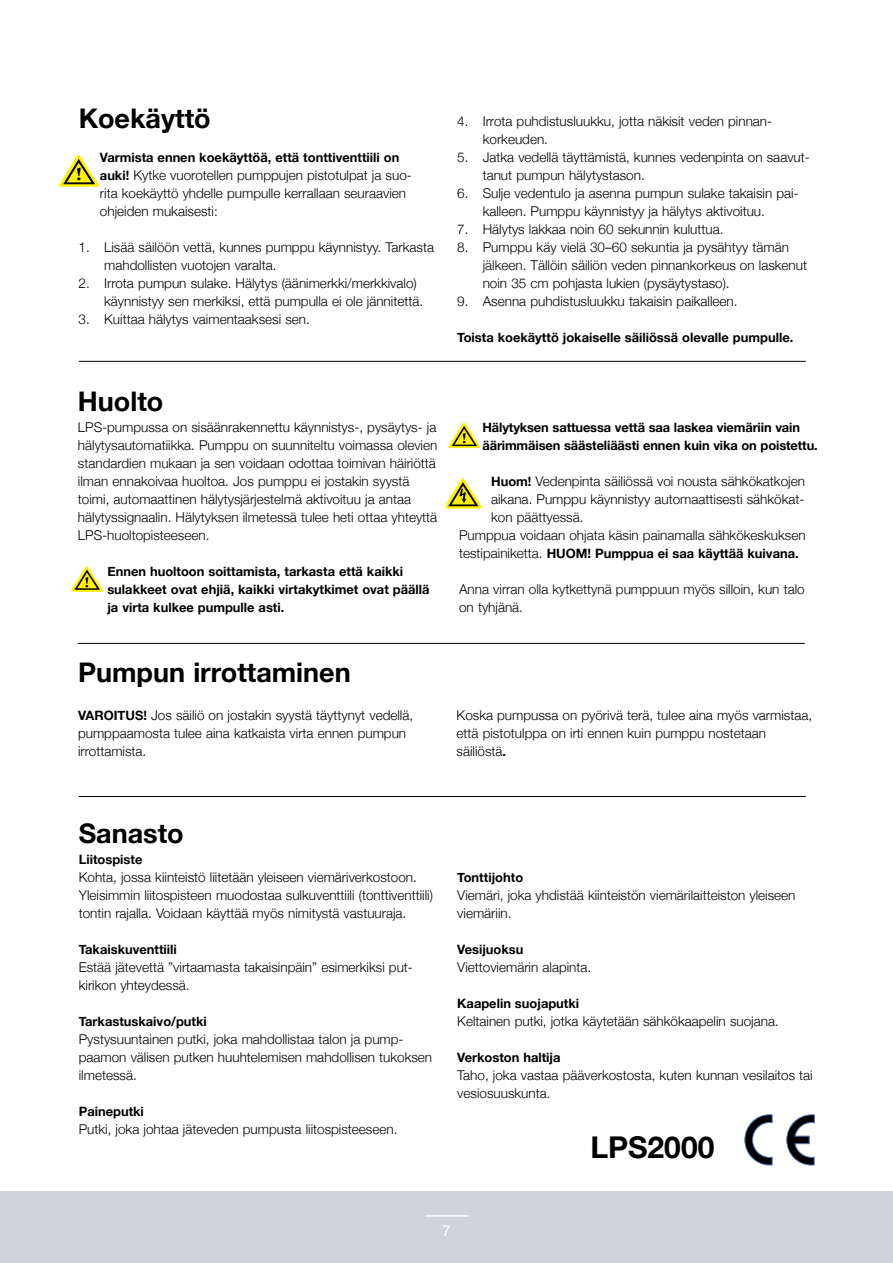
<style>
.page{position:relative;width:893px;height:1263px;background:#fff}
.page>*{position:absolute;margin:0;border:0;box-sizing:border-box;transform-origin:0 0}
.t1{font:700 30px "Helvetica Neue";color:#000}
.t2{font:700 27px "Helvetica Neue";color:#000}
.t3{font:700 17.85px "Palatino";color:#000;scale:1.26 1}
.t4{font:15px "Helvetica Neue";color:#fff}
.t5{font:700 14.25px "Palatino";color:#000;scale:1.26 1}
.t6{font:300 13.5px/18px "Helvetica Neue";color:#000}
.t7{font:700 12.9px/18px "Helvetica Neue";color:#000}
.s1{font-weight:700;font-size:12.9px}
.s2{font-weight:300;font-size:13.5px}
</style>
<div class="page">
<div style="left:0;top:1191px;width:893px;height:72px;background:#d0d2dc"></div>
<hr style="left:425px;top:1215px;width:43px;height:1px;background:#fff">
<svg style="left:787px;top:1115px;width:27px;height:50px"></svg>
<svg style="left:745px;top:1115px;width:27px;height:50px"></svg>
<svg style="left:446px;top:478px;width:36px;height:31px"></svg>
<svg style="left:59px;top:155px;width:40px;height:32px"></svg>
<svg style="left:71px;top:566px;width:32px;height:26px"></svg>
<svg style="left:448px;top:422px;width:33px;height:27px"></svg>
<hr style="left:79px;top:361px;width:727px;height:1px;background:#000">
<hr style="left:78px;top:643px;width:727px;height:1px;background:#000">
<hr style="left:79px;top:796px;width:727px;height:1px;background:#000">
<h2 class="t2" style="left:79px;top:98px;width:134px">Koekäyttö</h2>
<p class="t7" style="left:100px;top:149px;width:301px">Varmista ennen koekäyttöä, että tonttiventtiili on</p>
<p class="t6" style="left:100px;top:165px;width:313px"><span class="s1">auki!</span> Kytke vuorotellen pumppujen pistotulpat ja suo&shy;rita koekäyttö yhdelle pumpulle kerrallaan seuraavien ohjeiden mukaisesti:</p>
<p class="t6" style="left:104px;top:237px;width:331px;text-indent:-26px">1. Lisää säilöön vettä, kunnes pumppu käynnistyy. Tarkasta mahdollisten vuotojen varalta.</p>
<p class="t6" style="left:104px;top:273px;width:320px;text-indent:-26px">2. Irrota pumpun sulake. Hälytys (äänimerkki/merkkivalo) käynnistyy sen merkiksi, että pumpulla ei ole jännitettä.</p>
<p class="t6" style="left:79px;top:309px;width:233px">3. Kuittaa hälytys vaimentaaksesi sen.</p>
<h3 class="t3" style="left:76px;top:159px;width:6px">!</h3>
<h2 class="t2" style="left:78px;top:380px;width:87px">Huolto</h2>
<p class="t6" style="left:78px;top:417px;width:361px">LPS-pumpussa on sisäänrakennettu käynnistys-, pysäytys- ja hälytysautomatiikka. Pumppu on suunniteltu voimassa olevien standardien mukaan ja sen voidaan odottaa toimivan häiriöttä ilman ennakoivaa huoltoa. Jos pumppu ei jostakin syystä toimi, automaattinen hälytysjärjestelmä aktivoituu ja antaa hälytyssignaalin. Hälytyksen ilmetessä tulee heti ottaa yhteyttä LPS-huoltopisteeseen.</p>
<p class="t7" style="left:107px;top:563px;width:324px">Ennen huoltoon soittamista, tarkasta että kaikki sulakkeet ovat ehjiä, kaikki virtakytkimet ovat päällä ja virta kulkee pumpulle asti.</p>
<p class="t5" style="left:85px;top:569px;width:5px">!</p>
<p class="t6" style="left:483px;top:111px;width:291px;text-indent:-26px">4. Irrota puhdistusluukku, jotta näkisit veden pinnan&shy;korkeuden.</p>
<p class="t6" style="left:483px;top:147px;width:329px;text-indent:-26px">5. Jatka vedellä täyttämistä, kunnes vedenpinta on saavut&shy;tanut pumpun hälytystason.</p>
<p class="t6" style="left:483px;top:183px;width:317px;text-indent:-26px">6. Sulje vedentulo ja asenna pumpun sulake takaisin pai&shy;kalleen. Pumppu käynnistyy ja hälytys aktivoituu.</p>
<p class="t6" style="left:457px;top:219px;width:268px">7. Hälytys lakkaa noin 60 sekunnin kuluttua.</p>
<p class="t6" style="left:483px;top:237px;width:326px;text-indent:-26px">8. Pumppu käy vielä 30–60 sekuntia ja pysähtyy tämän jälkeen. Tällöin säiliön veden pinnankorkeus on laskenut noin 35 cm pohjasta lukien (pysäytystaso).</p>
<p class="t6" style="left:457px;top:291px;width:282px">9. Asenna puhdistusluukku takaisin paikalleen.</p>
<p class="t7" style="left:457px;top:329px;width:338px">Toista koekäyttö jokaiselle säiliössä olevalle pumpulle.</p>
<p class="t7" style="left:482px;top:419px;width:337px">Hälytyksen sattuessa vettä saa laskea viemäriin vain äärimmäisen säästeliäästi ennen kuin vika on poistettu.</p>
<p class="t6" style="left:491px;top:471px;width:315px"><span class="s1">Huom!</span> Vedenpinta säiliössä voi nousta sähkökatkojen</p>
<p class="t6" style="left:491px;top:489px;width:315px">aikana. Pumppu käynnistyy automaattisesti sähkökat-</p>
<p class="t6" style="left:491px;top:507px;width:94px">kon päättyessä.</p>
<p class="t6" style="left:459px;top:525px;width:348px">Pumppua voidaan ohjata käsin painamalla sähkökeskuksen</p>
<p class="t7" style="left:459px;top:545px;width:341px"><span class="s2">testipainiketta.</span> HUOM! Pumppua ei saa käyttää kuivana.</p>
<p class="t6" style="left:459px;top:579px;width:347px">Anna virran olla kytkettynä pumppuun myös silloin, kun talo on tyhjänä.</p>
<p class="t5" style="left:462px;top:426px;width:5px">!</p>
<h2 class="t2" style="left:78px;top:652px;width:274px">Pumpun irrottaminen</h2>
<p class="t6" style="left:78px;top:705px;width:337px"><span class="s1">VAROITUS!</span> Jos säiliö on jostakin syystä täyttynyt vedellä, pumppaamosta tulee aina katkaista virta ennen pumpun irrottamista.</p>
<p class="t6" style="left:457px;top:705px;width:357px">Koska pumpussa on pyörivä terä, tulee aina myös varmistaa, että pistotulppa on irti ennen kuin pumppu nostetaan säiliöstä<span class="s1">.</span></p>
<h2 class="t2" style="left:79px;top:812px;width:107px">Sanasto</h2>
<p class="t7" style="left:79px;top:851px;width:65px">Liitospiste</p>
<p class="t6" style="left:79px;top:867px;width:356px">Kohta, jossa kiinteistö liitetään yleiseen viemäriverkostoon.<br>Yleisimmin liitospisteen muodostaa sulkuventtiili (tonttiventtiili) tontin rajalla. Voidaan käyttää myös nimitystä vastuuraja.</p>
<p class="t7" style="left:79px;top:941px;width:100px">Takaiskuventtiili</p>
<p class="t6" style="left:79px;top:957px;width:336px">Estää jätevettä ”virtaamasta takaisinpäin” esimerkiksi put&shy;kirikon yhteydessä.</p>
<p class="t7" style="left:79px;top:1013px;width:130px">Tarkastuskaivo/putki</p>
<p class="t6" style="left:79px;top:1029px;width:355px">Pystysuuntainen putki, joka mahdollistaa talon ja pump&shy;paamon välisen putken huuhtelemisen mahdollisen tukoksen ilmetessä.</p>
<p class="t7" style="left:79px;top:1103px;width:67px">Paineputki</p>
<p class="t6" style="left:79px;top:1119px;width:320px">Putki, joka johtaa jäteveden pumpusta liitospisteeseen.</p>
<p class="t7" style="left:457px;top:869px;width:67px">Tonttijohto</p>
<p class="t6" style="left:457px;top:885px;width:340px">Viemäri, joka yhdistää kiinteistön viemärilaitteiston yleiseen viemäriin.</p>
<p class="t7" style="left:457px;top:941px;width:68px">Vesijuoksu</p>
<p class="t6" style="left:457px;top:957px;width:135px">Viettoviemärin alapinta.</p>
<p class="t7" style="left:457px;top:995px;width:123px">Kaapelin suojaputki</p>
<p class="t6" style="left:457px;top:1011px;width:323px">Keltainen putki, jotka käytetään sähkökaapelin suojana.</p>
<p class="t7" style="left:457px;top:1049px;width:105px">Verkoston haltija</p>
<p class="t6" style="left:457px;top:1065px;width:357px">Taho, joka vastaa pääverkostosta, kuten kunnan vesilaitos tai vesiosuuskunta.</p>
<h1 class="t1" style="left:590px;top:1123px;width:125px">LPS2000</h1>
<p class="t4" style="left:443px;top:1219px;width:10px">7</p>
</div>
